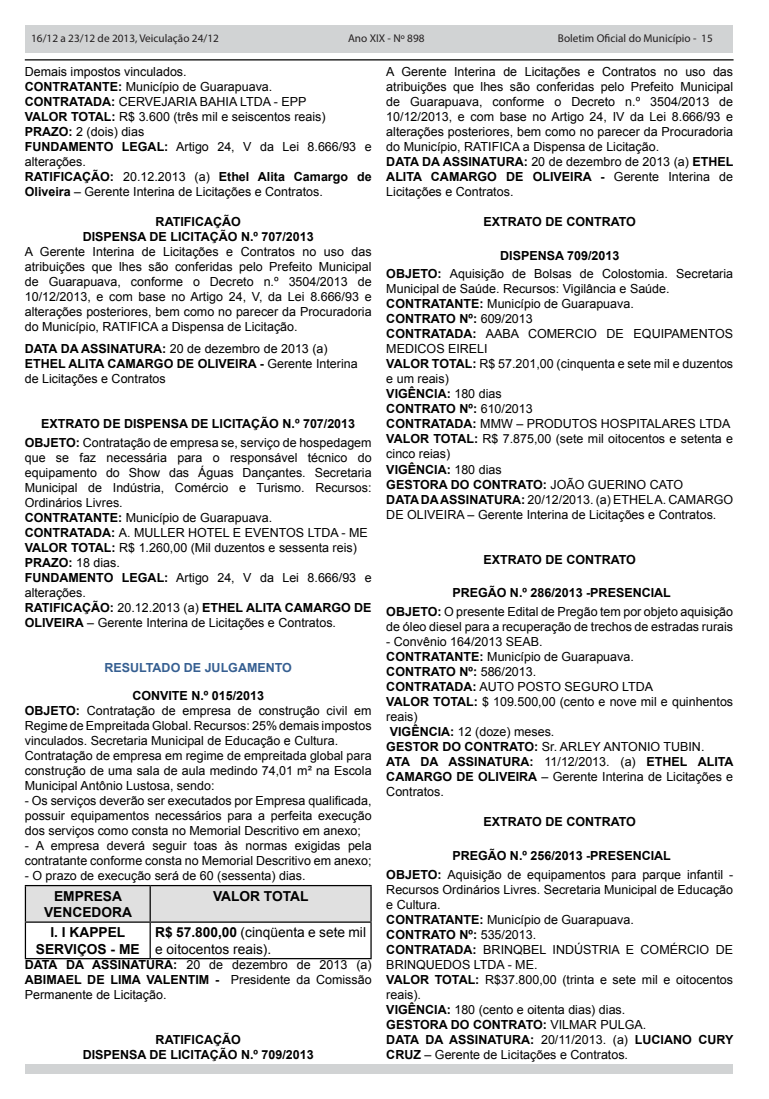
<style>
.page{position:relative;width:769px;height:1099px;background:#fff}
.page>*{position:absolute;margin:0;border:0;box-sizing:border-box;transform-origin:0 0}
.t1{font:13.75px/16.5px "Arial";color:#000}
.t2{font:700 13.75px/16.5px "Arial";color:#000;text-align:center}
.t3{font:12.5px/15px "Arial";color:#000}
.t4{font:700 12.5px/15px "Arial";color:#000;text-align:center}
.t5{font:700 12.5px "Arial";color:#365f91}
.t6{font:11.25px "Myriad Pro";color:#231f20}
.s1{font-weight:700}
.s2{font-weight:400}
</style>
<div class="page">
<div style="left:25px;top:25px;width:708px;height:28px;background:#d1d3d4"></div>
<hr style="left:25px;top:59px;width:708px;height:1px;background:#000">
<div style="left:25px;top:1064px;width:707px;height:9px;background:#d1d3d4"></div>
<div style="left:26px;top:886px;width:344px;height:35px;background:#e0e0e0"></div>
<hr style="left:25px;top:885px;width:125px;height:1px;background:#000">
<hr style="left:25px;top:886px;width:1px;height:35px;background:#000">
<hr style="left:150px;top:885px;width:222px;height:1px;background:#000">
<hr style="left:150px;top:886px;width:1px;height:35px;background:#000">
<hr style="left:370px;top:886px;width:2px;height:35px;background:#000">
<hr style="left:25px;top:921px;width:125px;height:1px;background:#000">
<hr style="left:25px;top:922px;width:1px;height:36px;background:#000">
<hr style="left:150px;top:921px;width:222px;height:1px;background:#000">
<hr style="left:150px;top:922px;width:1px;height:36px;background:#000">
<hr style="left:370px;top:922px;width:2px;height:36px;background:#000">
<hr style="left:25px;top:958px;width:125px;height:1px;background:#000">
<hr style="left:150px;top:958px;width:222px;height:1px;background:#000">
<p class="t6" style="left:31px;top:32px;width:189px">16/12 a 23/12 de 2013, Veiculação 24/12</p>
<p class="t6" style="left:348px;top:32px;width:78px">Ano XIX - Nº 898</p>
<p class="t6" style="left:558px;top:31px;width:156px">Boletim Oficial do Município - 15</p>
<p class="t3" style="left:25px;top:64px;width:348px">Demais impostos vinculados.<br><span class="s1">CONTRATANTE:</span> Município de Guarapuava.<br><span class="s1">CONTRATADA:</span> CERVEJARIA BAHIA LTDA - EPP<br><span class="s1">VALOR TOTAL:</span> R$ 3.600 (três mil e seiscentos reais)<br><span class="s1">PRAZO:</span> 2 (dois) dias<br><span class="s1">FU NDAMENTO LEGAL:</span> Artigo 24, V da Lei 8.666/93 e alterações.<br><span class="s1">RATIFICAÇÃO:</span> 20.12.2013 (a) <span class="s1">Ethel Alita Camargo de Oliveira</span> – Gerente Interina de Licitações e Contratos.</p>
<p class="t4" style="left:83px;top:214px;width:233px">RATIFICAÇÃO<br>DISPENSA DE LICITAÇÃO N.º 707/2013</p>
<p class="t3" style="left:25px;top:244px;width:348px;text-align:justify">A Gerente Interina de Licitações e Contratos no uso das atribuições que lhes são conferidas pelo Prefeito Municipal de Guarapuava, conforme o Decreto n.º 3504/2013 de 10/12/2013, e com base no Artigo 24, V, da Lei 8.666/93 e alterações posteriores, bem como no parecer da Procuradoria do Município, RATIFICA a Dispensa de Licitação.</p>
<p class="t3" style="left:25px;top:341px;width:334px"><span class="s1">DATA DA ASSINATURA:</span> 20 de dezembro de 2013 (a)<br><span class="s1">ETHEL ALITA CAMARGO DE OLIVEIRA -</span> Gerente Interina de Licitações e Contratos</p>
<p class="t4" style="left:25px;top:415px;width:348px;line-height:18.8px">EXTRATO DE DISPENSA DE LICITAÇÃO N.º 707/2013<br>OBJETO: <span class="s2">Contratação de empresa se, serviço de hospedagem</span></p>
<p class="t3" style="left:25px;top:450px;width:348px">que se faz necessária para o responsável técnico do equipamento do Show das Águas Dançantes. Secretaria Municipal de Indústria, Comércio e Turismo. Recursos:<br>Ordinários Livres.<br><span class="s1">CONTRATANTE:</span> Município de Guarapuava.<br><span class="s1">CONTRATADA:</span> A. MULLER HOTEL E EVENTOS LTDA - ME <span class="s1">VALOR TOTAL:</span> R$ 1.260,00 (Mil duzentos e sessenta reis)<br><span class="s1">PRAZO:</span> 18 dias.<br><span class="s1">FU NDAMENTO LEGAL:</span> Artigo 24, V da Lei 8.666/93 e alterações.<br><span class="s1">RATIFICAÇÃO:</span> 20.12.2013 (a) <span class="s1">ETHEL ALITA CAMARGO DE OLIVEIRA</span> – Gerente Interina de Licitações e Contratos.</p>
<p class="t5" style="left:104px;top:659px;width:117px">RESULTADO DE JULG</p>
<p class="t5" style="left:238px;top:659px;width:55px">AMENTO</p>
<p class="t3" style="left:25px;top:688px;width:348px;text-indent:108px"><span class="s1">CONVITE N.º 015/2013<br>OBJETO:</span> Contratação de empresa de construção civil em Regime de Empreitada Global. Recursos: 25% demais impostos vinculados. Secretaria Municipal de Educação e Cultura.<br>Contratação de empresa em regime de empreitada global para construção de uma sala de aula medindo 74,01 m² na Escola Municipal Antônio Lustosa, sendo:</p>
<p class="t3" style="left:25px;top:793px;width:348px;text-align:justify">- Os serviços deverão ser executados por Empresa qualificada, possuir equipamentos necessários para a perfeita execução dos serviços como consta no Memorial Descritivo em anexo;</p>
<p class="t3" style="left:25px;top:838px;width:348px">- A empresa deverá seguir toas às normas exigidas pela contratante conforme consta no Memorial Descritivo em anexo;</p>
<p class="t3" style="left:25px;top:868px;width:282px">- O prazo de execução será de 60 (sessenta) dias.</p>
<p class="t2" style="left:44px;top:887px;width:89px">EMPRESA<br>VENCEDORA</p>
<p class="t2" style="left:213px;top:887px;width:96px">VALOR TOTAL</p>
<p class="t2" style="left:36px;top:924px;width:105px">I. I KAPPEL<br>SERVIÇOS - ME</p>
<p class="t1" style="left:155px;top:923px;width:212px"><span class="s1">R$ 57.800,00</span> (cinqüenta e sete mil e oitocentos reais).</p>
<p class="t3" style="left:25px;top:957px;width:348px;text-align:justify"><span class="s1">DATA DA ASSINATURA:</span> 20 de dezembro de 2013 (a)<br><span class="s1">ABIMAEL DE LIMA VALENTIM -</span> Presidente da Comissão Permanente de Licitação.</p>
<p class="t4" style="left:83px;top:1032px;width:233px">RATIFICAÇÃO<br>DISPENSA DE LICITAÇÃO N.º 709/2013</p>
<p class="t3" style="left:386px;top:64px;width:348px">A Gerente Interina de Licitações e Contratos no uso das atribuições que lhes são conferidas pelo Prefeito Municipal de Guarapuava, conforme o Decreto n.º 3504/2013 de 10/12/2013, e com base no Artigo 24, IV da Lei 8.666/93 e alterações posteriores, bem como no parecer da Procuradoria do Município, RATIFICA a Dispensa de Licitação.<br><span class="s1">DATA DA ASSINATURA:</span> 20 de dezembro de 2013 (a) <span class="s1">ETHEL ALITA CAMARGO DE OLIVEIRA -</span> Gerente Interina de Licitações e Contratos.</p>
<p class="t4" style="left:483px;top:214px;width:154px">EXTRATO DE CONTRATO</p>
<p class="t3" style="left:386px;top:246px;width:348px;line-height:18.8px;text-align:center"><span class="s1">DISPENSA 709/2013<br>OBJETO:</span> Aquisição de Bolsas de Colostomia. Secretaria</p>
<p class="t3" style="left:386px;top:281px;width:348px">Municipal de Saúde. Recursos: Vigilância e Saúde.<br><span class="s1">CONTRATANTE:</span> Município de Guarapuava.<br><span class="s1">CONTRATO Nº:</span> 609/2013<br><span class="s1">CONTRATADA:</span> AABA COMERCIO DE EQUIPAMENTOS MEDICOS EIRELI<br><span class="s1">VALOR TOTAL:</span> R$ 57.201,00 (cinquenta e sete mil e duzentos e um reais)<br><span class="s1">VIGÊNCIA:</span> 180 dias<br><span class="s1">CONTRATO Nº:</span> 610/2013<br><span class="s1">CONTRATADA:</span> MMW – PRODUTOS HOSPITALARES LTDA <span class="s1">VALOR TOTAL:</span> R$ 7.875,00 (sete mil oitocentos e setenta e cinco reias)<br><span class="s1">VIGÊNCIA:</span> 180 dias<br><span class="s1">GESTORA DO CONTRATO:</span> JOÃO GUERINO CATO<br><span class="s1">DATA DA ASSINATURA:</span> 20/12/2013. (a) ETHEL A. CAMARGO DE OLIVEIRA – Gerente Interina de Licitações e Contratos.</p>
<p class="t4" style="left:483px;top:552px;width:154px">EXTRATO DE CONTRATO</p>
<p class="t3" style="left:386px;top:583px;width:348px;line-height:18.8px;text-align:center"><span class="s1">PREGÃO N.º 286/2013 -PRESENCIAL<br>OBJETO:</span> O presente Edital de Pregão tem por objeto aquisição</p>
<p class="t3" style="left:386px;top:619px;width:348px">de óleo diesel para a recuperação de trechos de estradas rurais</p>
<p class="t3" style="left:386px;top:634px;width:349px">- Convênio 164/2013 SEAB.<br><span class="s1">CONTRATANTE:</span> Município de Guarapuava.<br><span class="s1">CONTRATO Nº:</span> 586/2013.<br><span class="s1">CONTRATADA:</span> AUTO POSTO SEGURO LTDA<br><span class="s1">VALOR TOTAL:</span> $ 109.500,00 (cento e nove mil e quinhentos reais)<br><span class="s1">VIGÊNCIA:</span> 12 (doze) meses.<br><span class="s1">GESTOR DO CONTRATO:</span> Sr. ARLEY ANTONIO TUBIN.<br><span class="s1">ATA DA ASSINATURA:</span> 11/12/2013. (a) <span class="s1">ETHEL ALITA CAMARGO DE OLIVEIRA</span> – Gerente Interina de Licitações e Contratos.</p>
<p class="t4" style="left:483px;top:814px;width:154px">EXTRATO DE CONTRATO</p>
<p class="t3" style="left:386px;top:846px;width:348px;line-height:18.8px;text-align:center"><span class="s1">PREGÃO N.º 256/2013 -PRESENCIAL<br>OBJETO:</span> Aquisição de equipamentos para parque infantil -</p>
<p class="t3" style="left:386px;top:881px;width:349px">Recursos Ordinários Livres. Secretaria Municipal de Educação e Cultura.<br><span class="s1">CONTRATANTE:</span> Município de Guarapuava.<br><span class="s1">CONTRATO Nº:</span> 535/2013.<br><span class="s1">CONTRATADA:</span> BRINQBEL INDÚSTRIA E COMÉRCIO DE BRINQUEDOS LTDA - ME.<br><span class="s1">VALOR TOTAL:</span> R$37.800,00 (trinta e sete mil e oitocentos reais).<br><span class="s1">VIGÊNCIA:</span> 180 (cento e oitenta dias) dias.<br><span class="s1">GESTORA DO CONTRATO:</span> VILMAR PULGA.<br><span class="s1">DATA DA ASSINATURA:</span> 20/11/2013. (a) <span class="s1">LU CIANO CURY CRUZ</span> – Gerente de Licitações e Contratos.</p>
</div>
